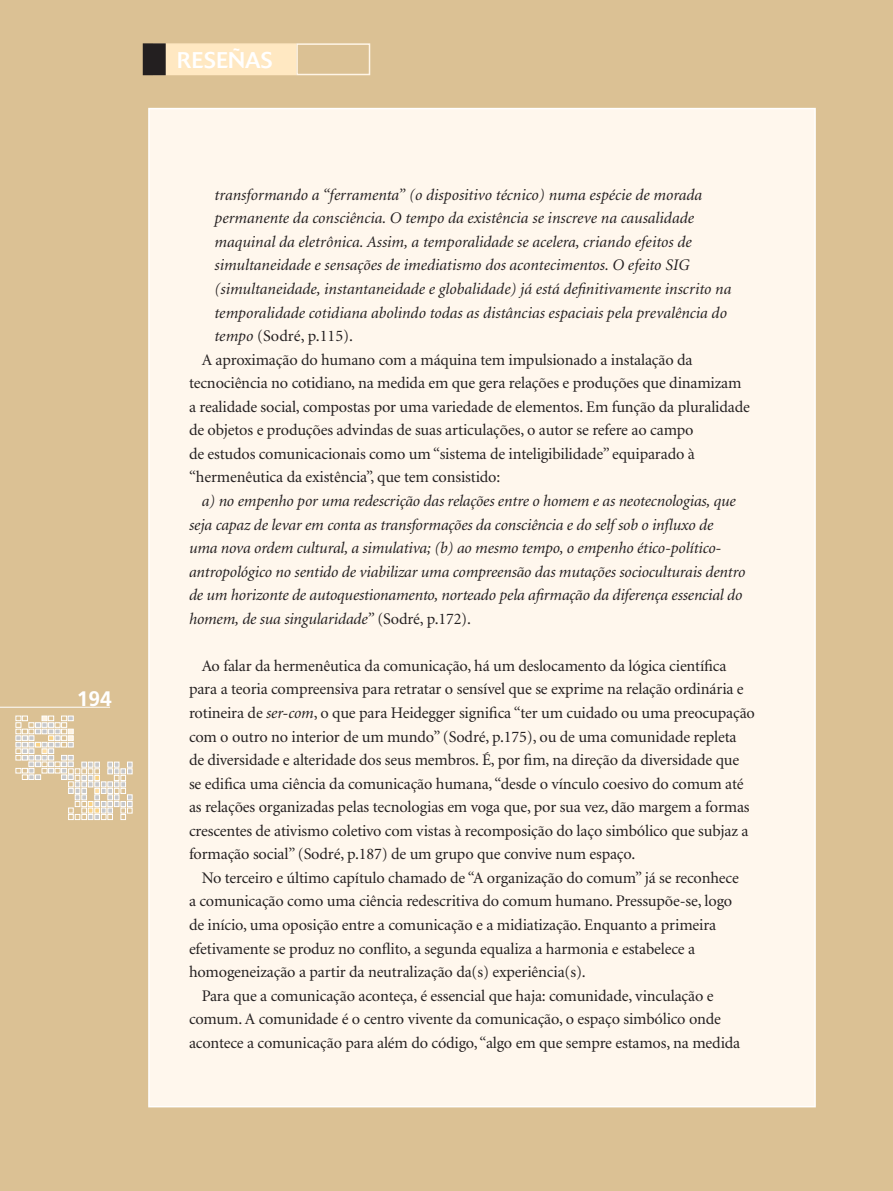
<style>
.page{position:relative;width:893px;height:1191px;background:#dbc194}
.page>*{position:absolute;margin:0;border:0;box-sizing:border-box;transform-origin:0 0}
.t1{font:22.5px "Delta";letter-spacing:.01em;color:#fff}
.t2{font:700 21px "Frutiger";color:#fff}
.t3{font:16.2px/23.5px "Minion";letter-spacing:-.01em;color:#231f20}
.t4{font:italic 16.2px/23.5px "Minion";color:#231f20}
.s1{font-style:normal}
.s2{font-style:italic}
</style>
<div class="page">
<div style="left:148px;top:108px;width:668px;height:999px;background:#fff7ed;border:2px solid #fff"></div>
<div style="left:153px;top:43px;width:143px;height:32px;background:#ffe8c2;border:2px solid #ffe8c2"></div>
<div style="left:144px;top:44px;width:21px;height:30px;background:#231f20"></div>
<div style="left:143px;top:43px;width:23px;height:32px;border:2px solid #231f20"></div>
<div style="left:296px;top:43px;width:74px;height:32px;border:2px solid #fff5e7"></div>
<svg style="left:16px;top:716px;width:116px;height:103px"></svg>
<hr style="left:0;top:707px;width:110px;height:1px;background:#fff">
<p class="t2" style="left:77px;top:686px;width:37px">194</p>
<p class="t1" style="left:177px;top:47px;width:97px">RESEÑAS</p>
<p class="t4" style="left:215px;top:183px;width:518px">transformando a “ferramenta” (o dispositivo técnico) numa espécie de morada permanente da consciência. O tempo da existência se inscreve na causalidade maquinal da eletrônica. Assim, a temporalidade se acelera, criando efeitos de simultaneidade e sensações de imediatismo dos acontecimentos. O efeito SIG (simultaneidade, instantaneidade e globalidade) já está definitivamente inscrito na temporalidade cotidiana abolindo todas as distâncias espaciais pela prevalência do tempo <span class="s1">(Sodré, p.115).</span></p>
<p class="t3" style="left:189px;top:348px;width:562px;text-indent:13px">A aproximação do humano com a máquina tem impulsionado a instalação da tecnociência no cotidiano, na medida em que gera relações e produções que dinamizam a realidade social, compostas por uma variedade de elementos. Em função da pluralidade de objetos e produções advindas de suas articulações, o autor se refere ao campo<br>de estudos comunicacionais como um “sistema de inteligibilidade” equiparado à “hermenêutica da existência”, que tem consistido:</p>
<p class="t4" style="left:189px;top:489px;width:558px;text-indent:13px">a) no empenho por uma redescrição das relações entre o homem e as neotecnologias, que seja capaz de levar em conta as transformações da consciência e do self sob o influxo de uma nova ordem cultural, a simulativa; (b) ao mesmo tempo, o empenho ético-político&shy;antropológico no sentido de viabilizar uma compreensão das mutações socioculturais dentro de um horizonte de autoquestionamento, norteado pela afirmação da diferença essencial do homem, de sua singularidade” <span class="s1">(Sodré, p.172).</span></p>
<p class="t3" style="left:189px;top:654px;width:567px;text-indent:13px">Ao falar da hermenêutica da comunicação, há um deslocamento da lógica científica para a teoria compreensiva para retratar o sensível que se exprime na relação ordinária e rotineira de <span class="s2">ser-com</span>, o que para Heidegger significa “ter um cuidado ou uma preocupação com o outro no interior de um mundo” (Sodré, p.175), ou de uma comunidade repleta de diversidade e alteridade dos seus membros. É, por fim, na direção da diversidade que se edifica uma ciência da comunicação humana, “desde o vínculo coesivo do comum até as relações organizadas pelas tecnologias em voga que, por sua vez, dão margem a formas crescentes de ativismo coletivo com vistas à recomposição do laço simbólico que subjaz a formação social” (Sodré, p.187) de um grupo que convive num espaço.</p>
<p class="t3" style="left:189px;top:866px;width:551px;text-indent:13px">No terceiro e último capítulo chamado de “A organização do comum” já se reconhece a comunicação como uma ciência redescritiva do comum humano. Pressupõe-se, logo de início, uma oposição entre a comunicação e a midiatização. Enquanto a primeira efetivamente se produz no conflito, a segunda equaliza a harmonia e estabelece a homogeneização a partir da neutralização da(s) experiência(s).</p>
<p class="t3" style="left:189px;top:984px;width:553px;text-indent:13px">Para que a comunicação aconteça, é essencial que haja: comunidade, vinculação e comum. A comunidade é o centro vivente da comunicação, o espaço simbólico onde acontece a comunicação para além do código, “algo em que sempre estamos, na medida</p>
</div>
